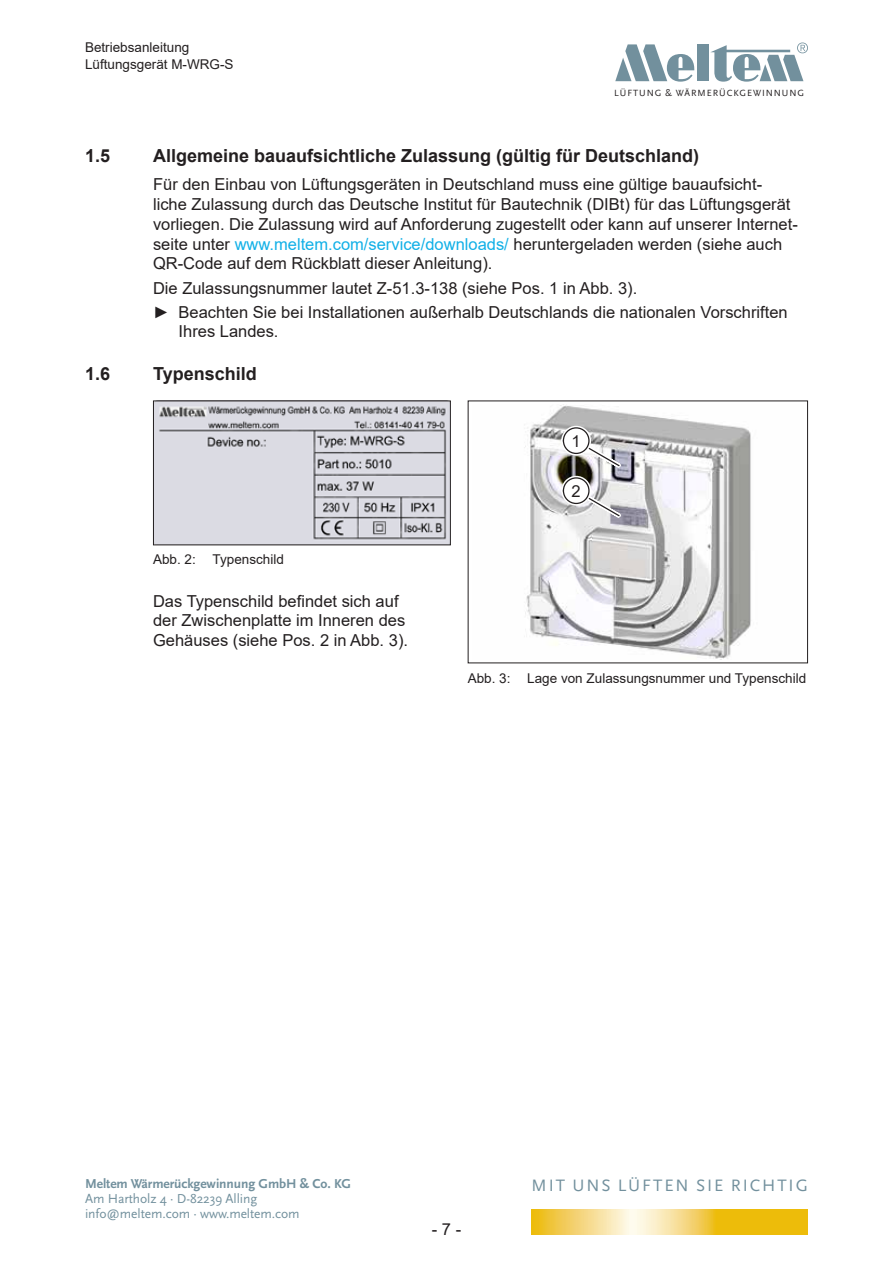
<style>
.page{position:relative;width:893px;height:1263px;background:#fff}
.page>*{position:absolute;margin:0;border:0;box-sizing:border-box;transform-origin:0 0}
.t1{font:700 18px "Arial";color:#231f20}
.t2{font:17.25px "Scala Sans Pro";letter-spacing:.11em;color:#72909d}
.t3{font:16.5px/19.8px "Arial";color:#231f20}
.t4{font:13.5px/16.2px "Arial";color:#231f20}
.t5{font:13.5px/15px "Scala Sans Pro";letter-spacing:-.005em;color:#72909d}
.t6{font:700 13.5px "Scala Sans Pro";letter-spacing:-.005em;color:#72909d}
.t7{font:9.45px "Scala Sans Pro";letter-spacing:.1em;color:#231f20}
.s1{color:#11b0e7}
</style>
<div class="page">
<svg style="left:615px;top:44px;width:80px;height:38px"></svg>
<div style="left:697px;top:44px;width:12px;height:37px;background:#72909d"></div>
<svg style="left:710px;top:43px;width:98px;height:39px"></svg>
<svg style="left:531px;top:1209px;width:277px;height:25px;background:#f2d05e"></svg>
<img style="left:155px;top:402px;width:294px;height:141px">
<div style="left:153px;top:400px;width:298px;height:145px;border:1px solid #231f20"></div>
<img style="left:524px;top:404px;width:227px;height:255px">
<svg style="left:559px;top:423px;width:65px;height:98px"></svg>
<div style="left:563px;top:478px;width:26px;height:25px;background:#fff;border-radius:50%"></div>
<div style="left:563px;top:477px;width:27px;height:27px;border:1px solid #231f20;border-radius:50%"></div>
<p class="t4" style="left:85px;top:39px;width:150px">Betriebsanleitung<br>Lüftungsgerät M-WRG-S</p>
<p class="t7" style="left:614px;top:87px;width:191px">LÜFTUNG &amp; WÄRMERÜCKGEWINNUNG</p>
<p class="t1" style="left:85px;top:143px;width:27px">1.5</p>
<p class="t1" style="left:153px;top:143px;width:548px">Allgemeine bauaufsichtliche Zulassung (gültig für Deutschland)</p>
<p class="t3" style="left:153px;top:174px;width:646px">Für den Einbau von Lüftungsgeräten in Deutschland muss eine gültige bauaufsicht&shy;liche Zulassung durch das Deutsche Institut für Bautechnik (DIBt) für das Lüftungsgerät vorliegen. Die Zulassung wird auf Anforderung zugestellt oder kann auf unserer Internet&shy;seite unter <span class="s1">www.meltem.com/service/downloads/</span> heruntergeladen werden (siehe auch QR-Code auf dem Rückblatt dieser Anleitung).</p>
<p class="t3" style="left:153px;top:276px;width:636px;line-height:24px">Die Zulassungsnummer lautet Z-51.3-138 (siehe Pos. 1 in Abb. 3).<br>► Beachten Sie bei Installationen außerhalb Deutschlands die nationalen Vorschriften</p>
<p class="t3" style="left:179px;top:322px;width:101px">Ihres Landes.</p>
<p class="t1" style="left:85px;top:361px;width:27px">1.6</p>
<p class="t1" style="left:153px;top:361px;width:105px">Typenschild</p>
<p class="t4" style="left:153px;top:551px;width:132px">Abb. 2: Typenschild</p>
<p class="t3" style="left:153px;top:591px;width:256px">Das Typenschild befindet sich auf der Zwischenplatte im Inneren des<br>Gehäuses (siehe Pos. 2 in Abb. 3).</p>
<p class="t3" style="left:572px;top:431px;width:11px">1</p>
<p class="t3" style="left:572px;top:481px;width:11px">2</p>
<p class="t4" style="left:468px;top:670px;width:340px">Abb. 3: Lage von Zulassungsnummer und Typenschild</p>
<p class="t6" style="left:85px;top:1176px;width:267px">Meltem Wärmerückgewinnung GmbH &amp; Co. KG</p>
<p class="t5" style="left:85px;top:1191px;width:216px">Am Hartholz 4 · D-82239 Alling info@meltem.com · www.meltem.com</p>
<p class="t3" style="left:432px;top:1219px;width:31px">- 7 -</p>
<p class="t2" style="left:532px;top:1175px;width:278px">MIT UNS LÜFTEN SIE RICHTIG</p>
</div>
